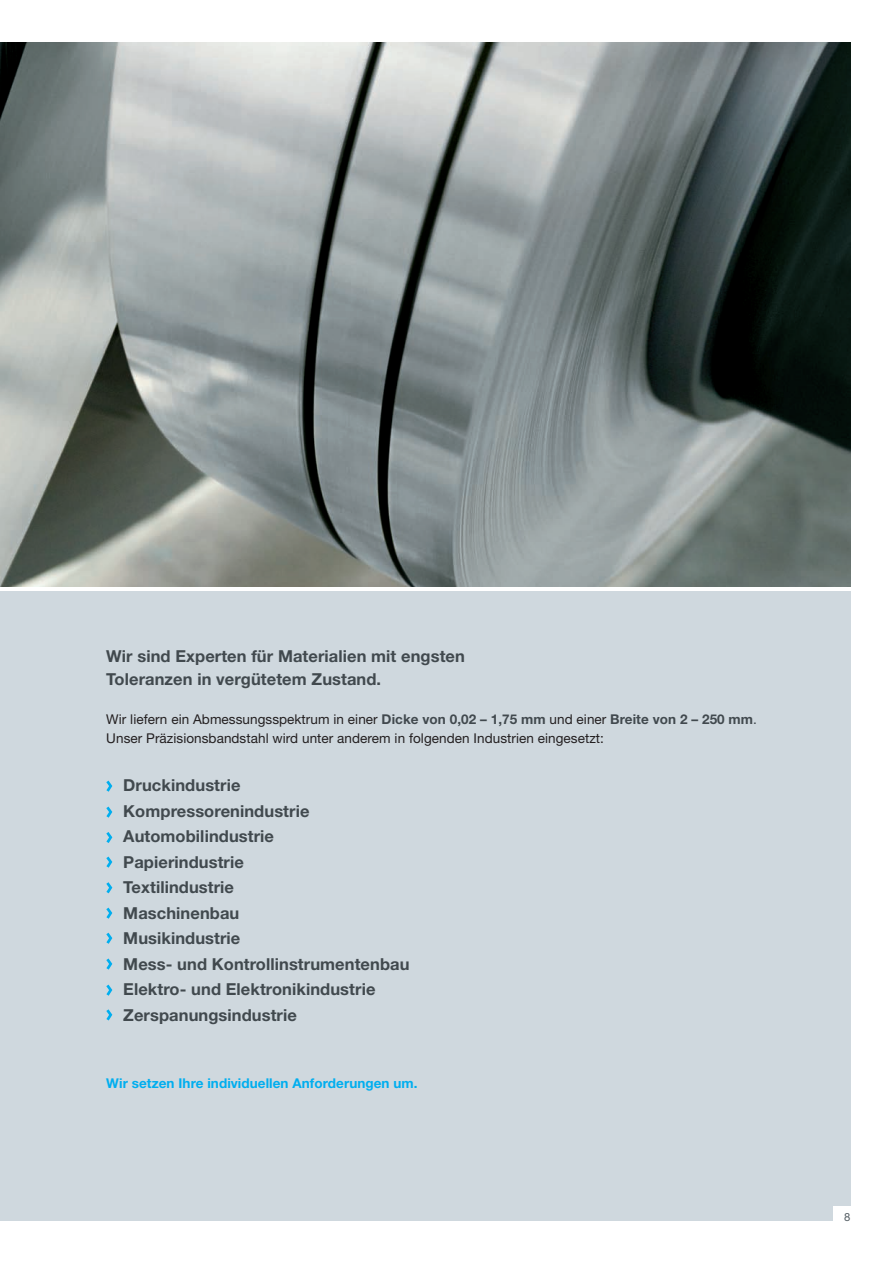
<style>
.page{position:relative;width:893px;height:1263px;background:#fff}
.page>*{position:absolute;margin:0;border:0;box-sizing:border-box;transform-origin:0 0}
.t1{font:700 16.5px/25.5px "Helvetica Neue LT";letter-spacing:.005em;color:#41494e}
.t2{font:13.5px/19.5px "Helvetica Neue LT";letter-spacing:.005em;color:#231f20}
.t3{font:700 13.5px "Helvetica Neue LT";letter-spacing:.005em;color:#00aeef}
.t4{font:11.25px "Helvetica Neue LT";color:#555f65}
.s1{font-weight:700;color:#41494e}
.s2{color:#41494e}
</style>
<div class="page">
<div style="left:0;top:591px;width:850px;height:629px;background:#cfd8de"></div>
<img style="left:0;top:43px;width:850px;height:544px">
<svg style="left:106px;top:780px;width:7px;height:12px"></svg>
<svg style="left:106px;top:806px;width:7px;height:12px"></svg>
<svg style="left:106px;top:832px;width:7px;height:11px"></svg>
<svg style="left:106px;top:856px;width:7px;height:12px"></svg>
<svg style="left:106px;top:882px;width:7px;height:12px"></svg>
<svg style="left:106px;top:907px;width:7px;height:12px"></svg>
<svg style="left:106px;top:932px;width:7px;height:12px"></svg>
<svg style="left:106px;top:958px;width:7px;height:12px"></svg>
<svg style="left:106px;top:984px;width:7px;height:12px"></svg>
<svg style="left:106px;top:1009px;width:7px;height:12px"></svg>
<div style="left:833px;top:1205px;width:22px;height:23px;background:#fff"></div>
<p class="t1" style="left:106px;top:645px;width:360px;line-height:22.5px">Wir sind Experten für Materialien mit engsten<br>Toleranzen in vergütetem Zustand.</p>
<p class="t2" style="left:106px;top:709px;width:652px">Wir liefern ein Abmessungsspektrum in einer <span class="s1">Dicke von 0,02 – 1,75 mm</span> und einer <span class="s1">Breite von 2 – 250 mm</span><span class="s2">.<br></span>Unser Präzisionsbandstahl wird unter anderem in folgenden Industrien eingesetzt:</p>
<p class="t1" style="left:123px;top:772px;width:288px">Druckindustrie<br>Kompressorenindustrie<br>Automobilindustrie<br>Papierindustrie<br>Textilindustrie<br>Maschinenbau<br>Musikindustrie<br>Mess- und Kontrollinstrumentenbau<br>Elektro- und Elektronikindustrie<br>Zerspanungsindustrie</p>
<p class="t3" style="left:106px;top:1075px;width:313px">Wir setzen Ihre individuellen Anforderungen um.</p>
<p class="t4" style="left:844px;top:1210px;width:8px">8</p>
</div>
